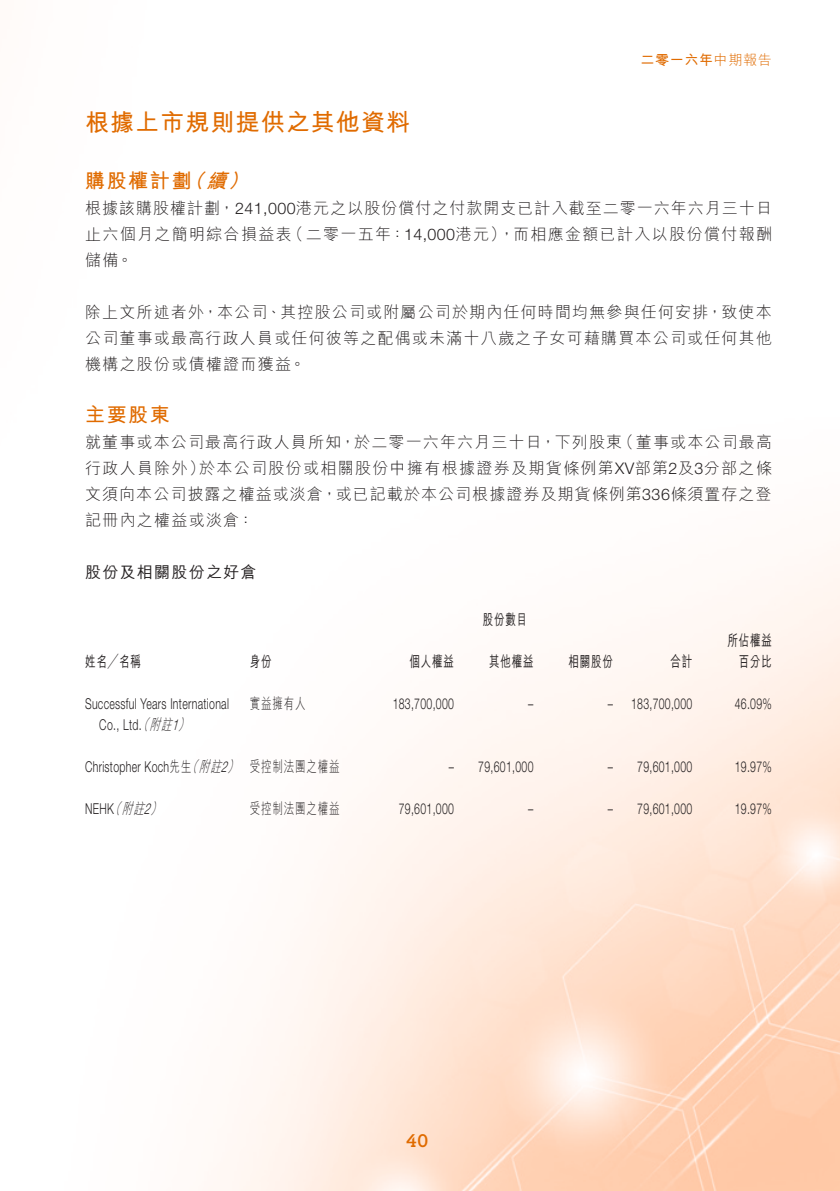
<style>
.page{position:relative;width:840px;height:1191px;background:#fff}
.page>*{position:absolute;margin:0;border:0;box-sizing:border-box;transform-origin:0 0}
.t1{font:700 24px "M Hei HK";letter-spacing:.045em;color:#e06b00}
.Heading_1{font:700 20px "M Hei HK";letter-spacing:.075em;color:#e06b00}
.Heading_1-2{font:italic 700 20px "M Hei HK";color:#e06b00}
.t2{font:18px "Calvert MT Std";color:#e06b00}
.Body_Text{font:300 16px/26px "M Hei HK";letter-spacing:.075em;color:#231f20}
.Heading_2{font:500 16px "M Hei HK";letter-spacing:.08em;color:#231f20}
.Body_Text-2{font:300 15px/21px "Helvetica Neue LT Std";letter-spacing:.03em;color:#231f20;scale:.7 1}
.Body_Text-3{font:500 15px "M Hei HK";letter-spacing:.08em;color:#231f20;scale:.7 1}
.Body_Text-4{font:300 15px "M Hei HK";letter-spacing:.08em;color:#231f20;scale:.7 1}
.Body_Text-5{font:italic 300 15px "M Hei HK";color:#231f20;scale:.7 1}
.t3{font:700 14px "M Hei HK";letter-spacing:.045em;color:#e06b00}
.s1{font-weight:300}
.s2{font-family:"Helvetica Neue LT Std"}
.s3{font-family:"M Hei HK";font-style:italic}
.s4{font-style:italic}
.s5{font-family:"M Hei HK"}
</style>
<div class="page">
<img style="left:208px;top:547px;width:631px;height:644px">
<h1 class="t1" style="left:85px;top:105px;width:326px">根據上市規則提供之其他資料</h1>
<p class="t3" style="left:640px;top:50px;width:133px">二零一六年<span class="s1">中期報告</span></p>
<p class="Heading_1" style="left:85px;top:166px;width:108px">購股權計劃</p>
<p class="Body_Text" style="left:85px;top:195px;width:688px;text-align:right">根據該購股權計劃，<span class="s2">241,000</span>港元之以股份償付之付款開支已計入截至二零一六年六月三十日（二零一五年：<span class="s2">14,000</span>港元 ，）而相應金額已計入以股份償付報酬</p>
<p class="Heading_1-2" style="left:184px;top:166px;width:28px">（</p>
<p class="Heading_1-2" style="left:228px;top:166px;width:28px">(</p>
<p class="Heading_1-2" style="left:206px;top:166px;width:28px">續</p>
<p class="Body_Text" style="left:85px;top:221px;width:208px">止六個月之簡明綜合損益表儲備。</p>
<p class="Body_Text" style="left:85px;top:299px;width:688px;text-align:justify">除上文所述者外，本公司、其控股公司或附屬公司於期內任何時間均無參與任何安排，致使本公司董事或最高行政人員或任何彼等之配偶或未滿十八歲之子女可藉購買本公司或任何其他機構之股份或債權證而獲益。</p>
<p class="Heading_1" style="left:85px;top:400px;width:86px">主要股東</p>
<p class="Body_Text" style="left:617px;top:429px;width:155px">（董事或本公司最高</p>
<p class="Body_Text" style="left:199px;top:429px;width:574px;text-indent:-114px">就董事或本公司最高行政人員所知，於二零一六年六月三十日，下列股東<br>於本公司股份或相關股份中擁有根據證券及期貨條例第<span class="s2">XV</span>部第 及<span class="s2">2 3</span>分部之條</p>
<p class="Body_Text" style="left:85px;top:455px;width:687px">行政人員除外）<br>文須向本公司披露之權益或淡倉，或已記載於本公司根據證券及期貨條例第<span class="s2">336</span>條須置存之登記冊內之權益或淡倉：</p>
<p class="Heading_2" style="left:85px;top:560px;width:173px">股份及相關股份之好倉</p>
<p class="Body_Text-3" style="left:482px;top:609px;width:65px">股份數目</p>
<p class="Body_Text-3" style="left:670px;top:651px;width:33px">合計</p>
<p class="Body_Text-3" style="left:727px;top:630px;width:65px">所佔權益</p>
<p class="Body_Text-3" style="left:738px;top:651px;width:49px">百分比</p>
<p class="Body_Text-3" style="left:85px;top:651px;width:81px">姓名╱名稱</p>
<p class="Body_Text-3" style="left:249px;top:651px;width:33px">身份</p>
<p class="Body_Text-3" style="left:488px;top:651px;width:65px">其他權益</p>
<p class="Body_Text-3" style="left:409px;top:651px;width:65px">個人權益</p>
<p class="Body_Text-3" style="left:568px;top:651px;width:65px">相關股份</p>
<p class="Body_Text-2" style="left:172px;top:693px;width:83px;text-indent:-87px">Successful Years International <span class="s3">(</span><span class="s4">1</span></p>
<p class="Body_Text-2" style="left:99px;top:714px;width:77px">Co., Ltd.<span class="s3">（</span></p>
<p class="Body_Text-5" style="left:149px;top:717px;width:38px">附註</p>
<p class="Body_Text-4" style="left:249px;top:696px;width:81px">實益擁有人</p>
<p class="Body_Text-2" style="left:392px;top:693px;width:89px">183,700,000</p>
<p class="Body_Text-2" style="left:528px;top:693px;width:9px">–</p>
<p class="Body_Text-2" style="left:607px;top:693px;width:9px">–</p>
<p class="Body_Text-2" style="left:630px;top:693px;width:89px">183,700,000</p>
<p class="Body_Text-2" style="left:734px;top:693px;width:54px">46.09%</p>
<p class="Body_Text-5" style="left:187px;top:759px;width:22px">（</p>
<p class="Body_Text-5" style="left:221px;top:759px;width:31px">）<span class="s2">2</span></p>
<p class="Body_Text-5" style="left:199px;top:759px;width:38px">附註</p>
<p class="Body_Text-2" style="left:85px;top:756px;width:153px">Christopher Koch<span class="s5">先生</span></p>
<p class="Body_Text-4" style="left:249px;top:759px;width:130px">受控制法團之權益</p>
<p class="Body_Text-2" style="left:448px;top:756px;width:9px">–</p>
<p class="Body_Text-2" style="left:478px;top:756px;width:80px">79,601,000</p>
<p class="Body_Text-2" style="left:607px;top:756px;width:9px">–</p>
<p class="Body_Text-2" style="left:636px;top:756px;width:80px">79,601,000</p>
<p class="Body_Text-2" style="left:734px;top:756px;width:54px">19.97%</p>
<p class="Body_Text-5" style="left:110px;top:801px;width:22px">（</p>
<p class="Body_Text-5" style="left:144px;top:801px;width:31px">）<span class="s2">2</span></p>
<p class="Body_Text-5" style="left:122px;top:801px;width:38px">附註</p>
<p class="Body_Text-2" style="left:85px;top:798px;width:43px">NEHK</p>
<p class="Body_Text-4" style="left:249px;top:801px;width:130px">受控制法團之權益</p>
<p class="Body_Text-2" style="left:398px;top:798px;width:80px">79,601,000</p>
<p class="Body_Text-2" style="left:528px;top:798px;width:9px">–</p>
<p class="Body_Text-2" style="left:607px;top:798px;width:9px">–</p>
<p class="Body_Text-2" style="left:636px;top:798px;width:80px">79,601,000</p>
<p class="Body_Text-2" style="left:734px;top:798px;width:54px">19.97%</p>
<p class="t2" style="left:406px;top:1129px;width:23px">40</p>
</div>
